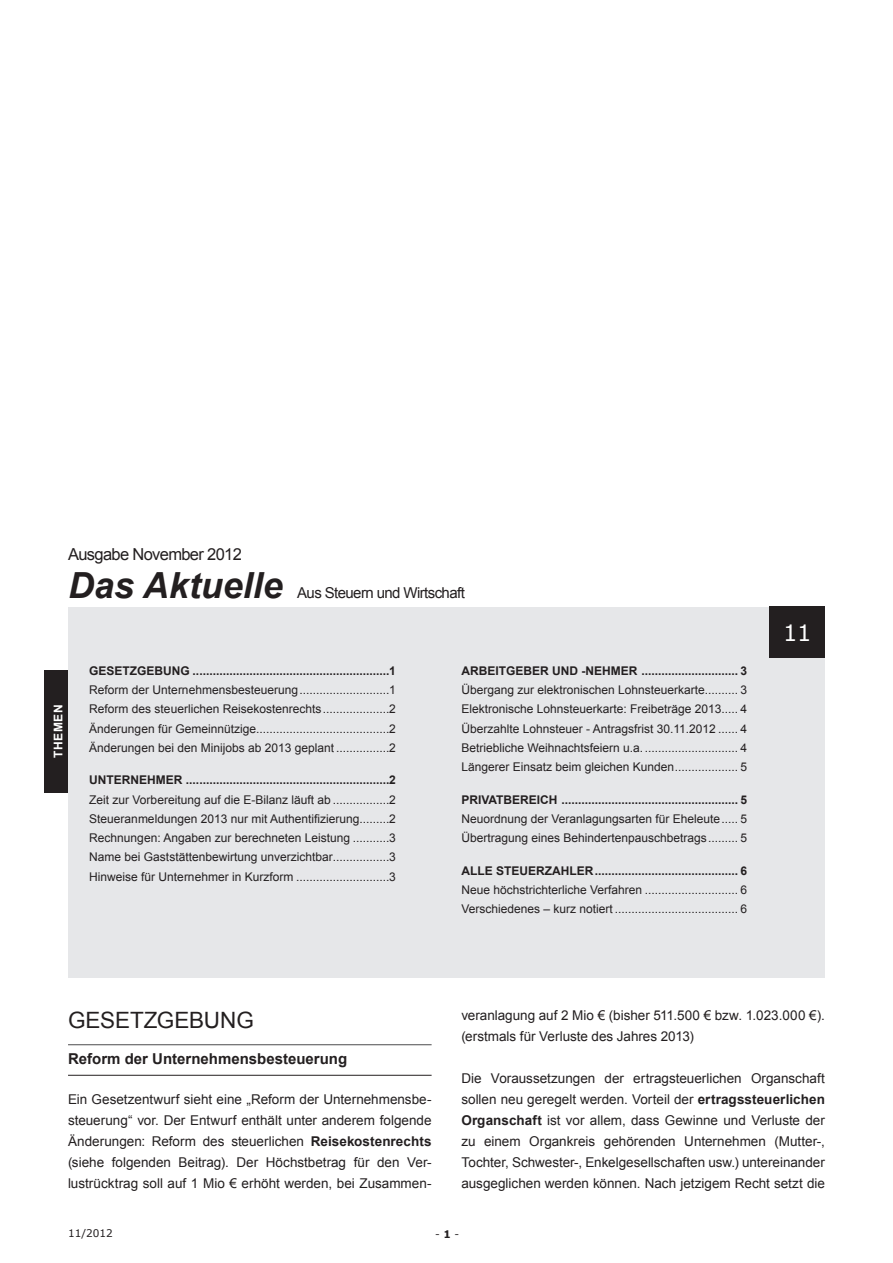
<style>
.page{position:relative;width:893px;height:1263px;background:#fff}
.page>*{position:absolute;margin:0;border:0;box-sizing:border-box;transform-origin:0 0}
.t1{font:italic 700 36px "Arial";color:#231f20}
.Überschrift_1{font:22.5px "Arial";color:#231f20}
.t2{font:22.5px "Verdana";color:#fff}
.t3{font:16.5px "Arial";letter-spacing:-.04em;color:#231f20}
.Überschrift_2{font:700 15px "Arial";color:#231f20}
.t4{font:15px "Arial";letter-spacing:-.04em;color:#231f20}
.Text_Normal{font:13.5px/21px "Arial";color:#231f20;text-align:justify}
.Verzeichnis_Überschr{font:12px "Arial";color:#231f20}
.Verzeichnis_Überschr-2{font:700 12px "Arial";color:#231f20}
.Thementab{font:700 12px "Arial";letter-spacing:.05em;color:#fff}
.Seitenzahl{font:10.5px "Verdana";color:#231f20}
.s1{font-weight:700}
</style>
<div class="page">
<div style="left:45px;top:670px;width:23px;height:122px;background:#231f20"></div>
<hr style="left:68px;top:1044px;width:364px;height:1px;background:#4b4c4d">
<hr style="left:68px;top:1075px;width:364px;height:1px;background:#231f20">
<div style="left:68px;top:607px;width:757px;height:371px;background:#e6e7e9"></div>
<div style="left:770px;top:607px;width:55px;height:51px;background:#231f20"></div>
<p class="t3" style="left:68px;top:544px;width:175px">Ausgabe November 2012</p>
<p class="t1" style="left:68px;top:561px;width:216px">Das Aktuelle</p>
<p class="t4" style="left:297px;top:583px;width:169px">Aus Steuern und Wirtschaft</p>
<p class="Thementab" style="left:50px;top:758px;width:55px;rotate:-90deg">THEMEN</p>
<p class="Verzeichnis_Überschr-2" style="left:89px;top:662px;width:308px">GESETZGEBUNG ...........................................................1</p>
<p class="Verzeichnis_Überschr" style="left:89px;top:682px;width:308px">Reform der Unternehmensbesteuerung...........................1</p>
<p class="Verzeichnis_Überschr" style="left:89px;top:701px;width:308px">Reform des steuerlichen Reisekostenrechts....................2</p>
<p class="Verzeichnis_Überschr" style="left:89px;top:720px;width:308px">Änderungen für Gemeinnützige........................................2</p>
<p class="Verzeichnis_Überschr" style="left:89px;top:740px;width:308px">Änderungen bei den Minijobs ab 2013 geplant ................2</p>
<p class="Verzeichnis_Überschr-2" style="left:89px;top:772px;width:308px">UNTERNEHMER .............................................................2</p>
<p class="Verzeichnis_Überschr" style="left:89px;top:791px;width:308px">Zeit zur Vorbereitung auf die E-Bilanz läuft ab .................2</p>
<p class="Verzeichnis_Überschr" style="left:89px;top:811px;width:308px">Steueranmeldungen 2013 nur mit Authentifizierung.........2</p>
<p class="Verzeichnis_Überschr" style="left:89px;top:830px;width:308px">Rechnungen: Angaben zur berechneten Leistung ...........3</p>
<p class="Verzeichnis_Überschr" style="left:89px;top:849px;width:308px">Name bei Gaststättenbewirtung unverzichtbar.................3</p>
<p class="Verzeichnis_Überschr" style="left:89px;top:868px;width:308px">Hinweise für Unternehmer in Kurzform ............................3</p>
<p class="Verzeichnis_Überschr-2" style="left:461px;top:662px;width:287px">ARBEITGEBER UND -NEHMER ............................. 3</p>
<p class="Verzeichnis_Überschr" style="left:461px;top:682px;width:287px">Übergang zur elektronischen Lohnsteuerkarte.......... 3</p>
<p class="Verzeichnis_Überschr" style="left:461px;top:701px;width:287px">Elektronische Lohnsteuerkarte: Freibeträge 2013..... 4</p>
<p class="Verzeichnis_Überschr" style="left:461px;top:720px;width:287px">Überzahlte Lohnsteuer - Antragsfrist 30.11.2012 ...... 4</p>
<p class="Verzeichnis_Überschr" style="left:461px;top:740px;width:287px">Betriebliche Weihnachtsfeiern u.a............................. 4</p>
<p class="Verzeichnis_Überschr" style="left:461px;top:759px;width:287px">Längerer Einsatz beim gleichen Kunden................... 5</p>
<p class="Verzeichnis_Überschr-2" style="left:461px;top:791px;width:287px">PRIVATBEREICH ..................................................... 5</p>
<p class="Verzeichnis_Überschr" style="left:461px;top:811px;width:287px">Neuordnung der Veranlagungsarten für Eheleute..... 5</p>
<p class="Verzeichnis_Überschr" style="left:461px;top:830px;width:287px">Übertragung eines Behindertenpauschbetrags......... 5</p>
<p class="Verzeichnis_Überschr-2" style="left:461px;top:862px;width:287px">ALLE STEUERZAHLER........................................... 6</p>
<p class="Verzeichnis_Überschr" style="left:461px;top:882px;width:287px">Neue höchstrichterliche Verfahren ............................ 6</p>
<p class="Verzeichnis_Überschr" style="left:461px;top:901px;width:287px">Verschiedenes – kurz notiert ..................................... 6</p>
<p class="t2" style="left:783px;top:617px;width:30px">11</p>
<p class="Überschrift_1" style="left:68px;top:1005px;width:187px">GESETZGEBUNG</p>
<p class="Überschrift_2" style="left:68px;top:1048px;width:281px">Reform der Unternehmensbesteuerung</p>
<p class="Text_Normal" style="left:68px;top:1089px;width:365px">Ein Gesetzentwurf sieht eine „Reform der Unternehmensbe&shy;steuerung“ vor. Der Entwurf enthält unter anderem folgende Änderungen: Reform des steuerlichen <span class="s1">Reisekostenrechts </span>(siehe folgenden Beitrag). Der Höchstbetrag für den Ver&shy;lustrücktrag soll auf 1 Mio € erhöht werden, bei Zusammen-</p>
<p class="Text_Normal" style="left:461px;top:1005px;width:365px">veranlagung auf 2 Mio € (bisher 511.500 € bzw. 1.023.000 €). (erstmals für Verluste des Jahres 2013)</p>
<p class="Text_Normal" style="left:461px;top:1068px;width:365px">Die Voraussetzungen der ertragsteuerlichen Organschaft sollen neu geregelt werden. Vorteil der <span class="s1">ertragssteuerlichen Organschaft</span> ist vor allem, dass Gewinne und Verluste der zu einem Organkreis gehörenden Unternehmen (Mutter-, Tochter, Schwester-, Enkelgesellschaften usw.) untereinander ausgeglichen werden können. Nach jetzigem Recht setzt die</p>
<p class="Seitenzahl" style="left:68px;top:1226px;width:46px">11/2012</p>
<p class="Seitenzahl" style="left:435px;top:1226px;width:26px">- <span class="s1">1</span> -</p>
</div>
